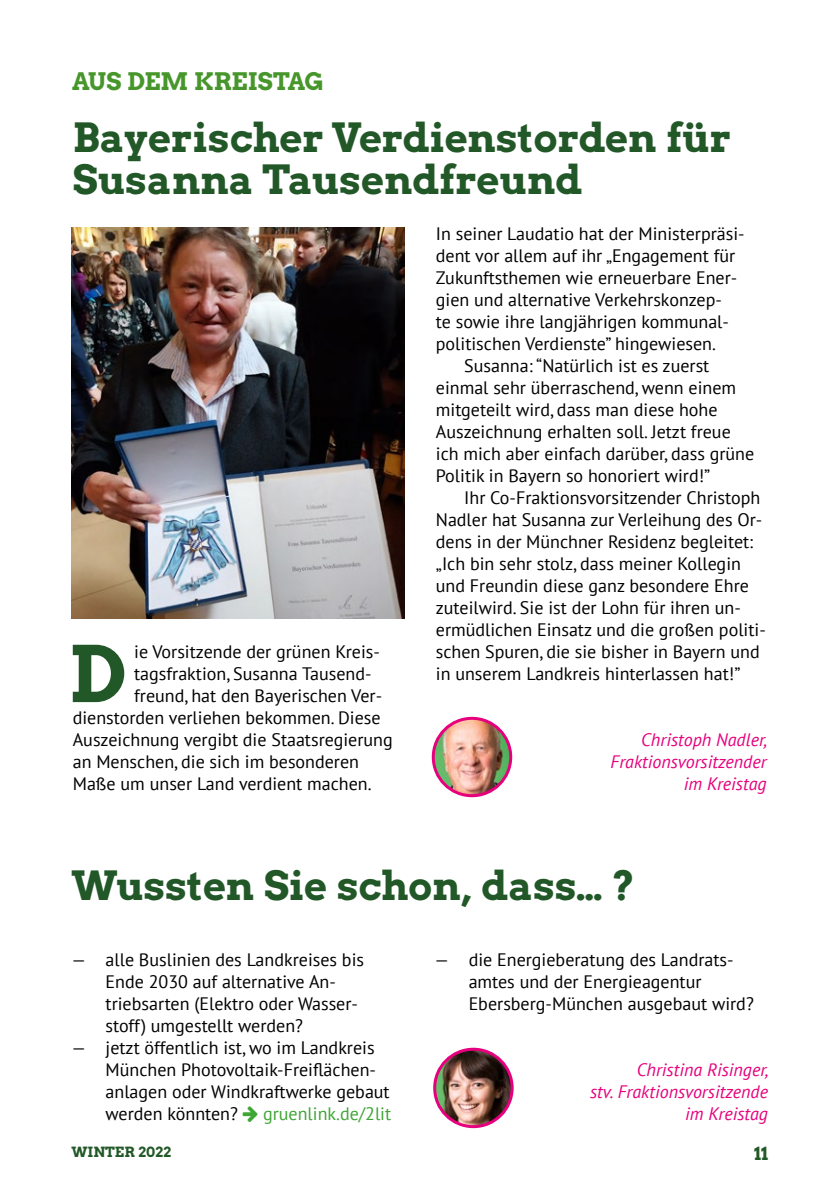
<style>
.page{position:relative;width:840px;height:1191px;background:#fff}
.page>*{position:absolute;margin:0;border:0;box-sizing:border-box;transform-origin:0 0}
.t1{font:77.4px "Arvo Gruen";color:#225828}
.t2{font:40px/42px "Arvo Gruen";color:#225828}
.t3{font:24px "Arvo Gruen";letter-spacing:-.005em;color:#46962b}
.t4{font:18px/22px "PT Sans";color:#000}
.t5{font:italic 18px/22px "PT Sans";color:#e6007d;text-align:right}
.t6{font:18px "PT Sans";color:#3fa535}
.t7{font:18px "Arvo Gruen";color:#225828}
.t8{font:14px "Arvo Gruen";color:#225828}
</style>
<div class="page">
<img style="left:71px;top:227px;width:333px;height:391px">
<img style="left:434px;top:1049px;width:78px;height:77px;border-radius:39px">
<div style="left:433px;top:1047px;width:80px;height:81px;border:3px solid #e6007d;border-radius:50%"></div>
<img style="left:433px;top:718px;width:77px;height:77px;border-radius:39px">
<div style="left:431px;top:717px;width:81px;height:80px;border:3px solid #e6007d;border-radius:50%"></div>
<h3 class="t3" style="left:72px;top:65px;width:253px">AUS DEM KREISTAG</h3>
<h2 class="t2" style="left:73px;top:115px;width:660px">Bayerischer Verdienstorden für<br>Susanna Tausendfreund</h2>
<p class="t4" style="left:435px;top:222px;width:310px">In seiner Laudatio hat der Ministerpräsi-</p>
<p class="t4" style="left:435px;top:244px;width:301px">dent vor allem auf ihr „Engagement für</p>
<p class="t4" style="left:435px;top:266px;width:303px">Zukunftsthemen wie erneuerbare Ener-</p>
<p class="t4" style="left:435px;top:288px;width:287px">gien und alternative Verkehrskonzep-</p>
<p class="t4" style="left:435px;top:310px;width:294px">te sowie ihre langjährigen kommunal-</p>
<p class="t4" style="left:435px;top:332px;width:281px">politischen Verdienste” hingewiesen.</p>
<p class="t4" style="left:464px;top:354px;width:246px">Susanna: “Natürlich ist es zuerst</p>
<p class="t4" style="left:435px;top:376px;width:302px">einmal sehr überraschend, wenn einem</p>
<p class="t4" style="left:435px;top:398px;width:283px">mitgeteilt wird, dass man diese hohe</p>
<p class="t4" style="left:435px;top:420px;width:296px">Auszeichnung erhalten soll. Jetzt freue</p>
<p class="t4" style="left:435px;top:442px;width:320px">ich mich aber einfach darüber, dass grüne</p>
<p class="t4" style="left:435px;top:464px;width:276px">Politik in Bayern so honoriert wird!”</p>
<p class="t4" style="left:464px;top:486px;width:297px">Ihr Co-Fraktionsvorsitzender Christoph</p>
<p class="t4" style="left:435px;top:508px;width:328px">Nadler hat Susanna zur Verleihung des Or-</p>
<p class="t4" style="left:435px;top:530px;width:318px">dens in der Münchner Residenz begleitet:</p>
<p class="t4" style="left:435px;top:552px;width:306px">„Ich bin sehr stolz, dass meiner Kollegin</p>
<p class="t4" style="left:435px;top:574px;width:314px">und Freundin diese ganz besondere Ehre</p>
<p class="t4" style="left:435px;top:596px;width:306px">zuteilwird. Sie ist der Lohn für ihren un-</p>
<p class="t4" style="left:435px;top:618px;width:331px">ermüdlichen Einsatz und die großen politi-</p>
<p class="t4" style="left:435px;top:640px;width:325px">schen Spuren, die sie bisher in Bayern und</p>
<p class="t4" style="left:435px;top:662px;width:306px">in unserem Landkreis hinterlassen hat!”</p>
<h1 class="t1" style="left:68px;top:620px;width:59px">D</h1>
<p class="t4" style="left:134px;top:640px;width:247px">ie Vorsitzende der grünen Kreis-</p>
<p class="t4" style="left:134px;top:662px;width:239px">tagsfraktion, Susanna Tausend-</p>
<p class="t4" style="left:134px;top:684px;width:249px">freund, hat den Bayerischen Ver-</p>
<p class="t4" style="left:73px;top:706px;width:309px">dienstorden verliehen bekommen. Diese</p>
<p class="t4" style="left:73px;top:728px;width:321px">Auszeichnung vergibt die Staatsregierung</p>
<p class="t4" style="left:73px;top:750px;width:288px">an Menschen, die sich im besonderen</p>
<p class="t4" style="left:73px;top:772px;width:300px">Maße um unser Land verdient machen.</p>
<p class="t5" style="left:610px;top:728px;width:158px">Christoph Nadler,<br>Fraktionsvorsitzender im Kreistag</p>
<h2 class="t2" style="left:71px;top:863px;width:565px">Wussten Sie schon, dass… ?</h2>
<p class="t4" style="left:105px;top:948px;width:260px;text-indent:-34px">— alle Buslinien des Landkreises bis<br>Ende 2030 auf alternative An&shy;triebsarten (Elektro oder Wasser&shy;stoff) umgestellt werden?</p>
<p class="t4" style="left:105px;top:1036px;width:285px;text-indent:-34px">— jetzt öffentlich ist, wo im Landkreis<br>München Photovoltaik-Freiflächen&shy;anlagen oder Windkraftwerke gebaut werden könnten?</p>
<p class="t6" style="left:263px;top:1102px;width:130px">gruenlink.de/2lit</p>
<p class="t4" style="left:468px;top:948px;width:286px;text-indent:-34px">— die Energieberatung des Landrats&shy;amtes und der Energieagentur<br>Ebersberg-München ausgebaut wird?</p>
<p class="t5" style="left:589px;top:1058px;width:180px">Christina Risinger,<br>stv. Fraktionsvorsitzende im Kreistag</p>
<p class="t8" style="left:71px;top:1142px;width:101px">WINTER 2022</p>
<p class="t7" style="left:753px;top:1141px;width:16px">11</p>
</div>
